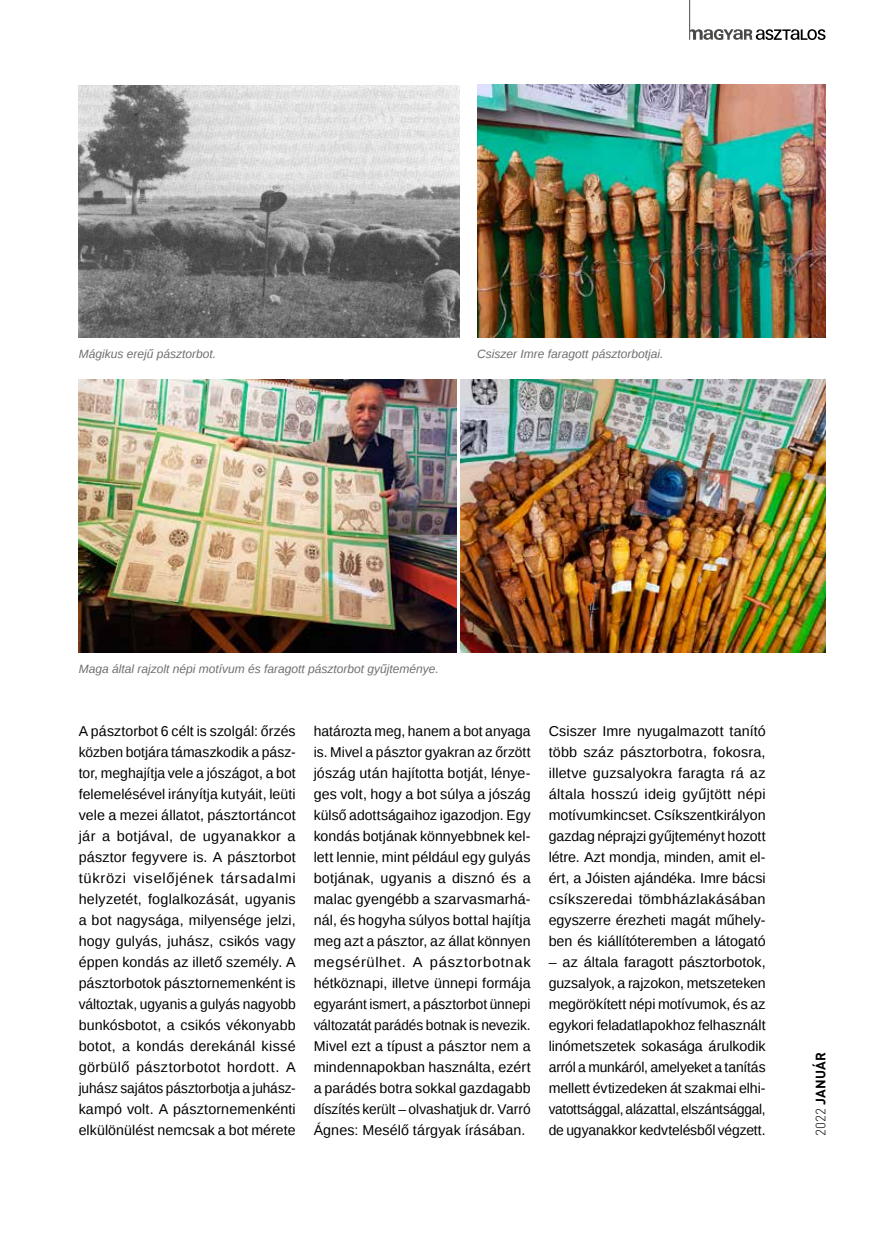
<style>
.page{position:relative;width:872px;height:1242px;background:#fff}
.page>*{position:absolute;margin:0;border:0;box-sizing:border-box;transform-origin:0 0}
.t1{font:14.25px/21px "Liberation Sans";color:#000;text-align:justify}
.t2{font:700 13.5px "DIN Pro";letter-spacing:.01em;color:#000}
.t3{font:italic 12px "Liberation Sans";color:#706f6f}
.s1{font-weight:300}
</style>
<div class="page">
<svg style="left:690px;top:29px;width:135px;height:11px"></svg>
<hr style="left:689px;top:0;width:1px;height:40px;background:#4a4a49">
<img style="left:477px;top:85px;width:348px;height:252px">
<img style="left:79px;top:85px;width:380px;height:252px">
<img style="left:461px;top:379px;width:364px;height:273px">
<img style="left:79px;top:379px;width:377px;height:273px">
<p class="t3" style="left:79px;top:346px;width:139px">Mágikus erejű pásztorbot.</p>
<p class="t3" style="left:477px;top:346px;width:188px">Csiszer Imre faragott pásztorbotjai.</p>
<p class="t3" style="left:79px;top:661px;width:362px">Maga által rajzolt népi motívum és faragott pásztorbot gyűjteménye.</p>
<p class="t1" style="left:79px;top:721px;width:218px">A pásztorbot 6 célt is szolgál: őrzés közben botjára támaszkodik a pász&shy;tor, meghajítja vele a jószágot, a bot felemelésével irányítja kutyáit, leüti vele a mezei állatot, pásztortáncot jár a botjával, de ugyanakkor a pásztor fegyvere is. A pásztorbot tükrözi viselőjének társadalmi helyzetét, foglalkozását, ugyanis a bot nagysága, milyensége jelzi, hogy gulyás, juhász, csikós vagy éppen kondás az illető személy. A pásztorbotok pásztornemenként is változtak, ugyanis a gulyás nagyobb bunkósbotot, a csikós vékonyabb botot, a kondás derekánál kissé görbülő pásztorbotot hordott. A juhász sajátos pásztorbotja a juhász&shy;kampó volt. A pásztornemenkénti elkülönülést nemcsak a bot mérete</p>
<p class="t1" style="left:314px;top:721px;width:218px">határozta meg, hanem a bot anyaga is. Mivel a pásztor gyakran az őrzött jószág után hajította botját, lénye&shy;ges volt, hogy a bot súlya a jószág külső adottságaihoz igazodjon. Egy kondás botjának könnyebbnek kel&shy;lett lennie, mint például egy gulyás botjának, ugyanis a disznó és a malac gyengébb a szarvasmarhá&shy;nál, és hogyha súlyos bottal hajítja meg azt a pásztor, az állat könnyen megsérülhet. A pásztorbotnak hétköznapi, illetve ünnepi formája egyaránt ismert, a pásztorbot ünnepi változatát parádés botnak is nevezik.<br>Mivel ezt a típust a pásztor nem a mindennapokban használta, ezért a parádés botra sokkal gazdagabb díszítés került – olvashatjuk dr. Varró Ágnes: Mesélő tárgyak írásában.</p>
<p class="t1" style="left:548px;top:721px;width:218px">Csiszer Imre nyugalmazott tanító több száz pásztorbotra, fokosra, illetve guzsalyokra faragta rá az általa hosszú ideig gyűjtött népi motívumkincset. Csíkszentkirályon gazdag néprajzi gyűjteményt hozott létre. Azt mondja, minden, amit el&shy;ért, a Jóisten ajándéka. Imre bácsi csíkszeredai tömbházlakásában egyszerre érezheti magát műhely&shy;ben és kiállítóteremben a látogató</p>
<p class="t1" style="left:548px;top:952px;width:218px">– az általa faragott pásztorbotok, guzsalyok, a rajzokon, metszeteken megörökített népi motívumok, és az egykori feladatlapokhoz felhasznált linómetszetek sokasága árulkodik arról a munkáról, amelyeket a tanítás mellett évtizedeken át szakmai elhi&shy;vatottsággal, alázattal, elszántsággal, de ugyanakkor kedvtelésből végzett.</p>
<p class="t2" style="left:811px;top:1135px;width:85px;rotate:-90deg"><span class="s1">2022</span> JANUÁR</p>
</div>
